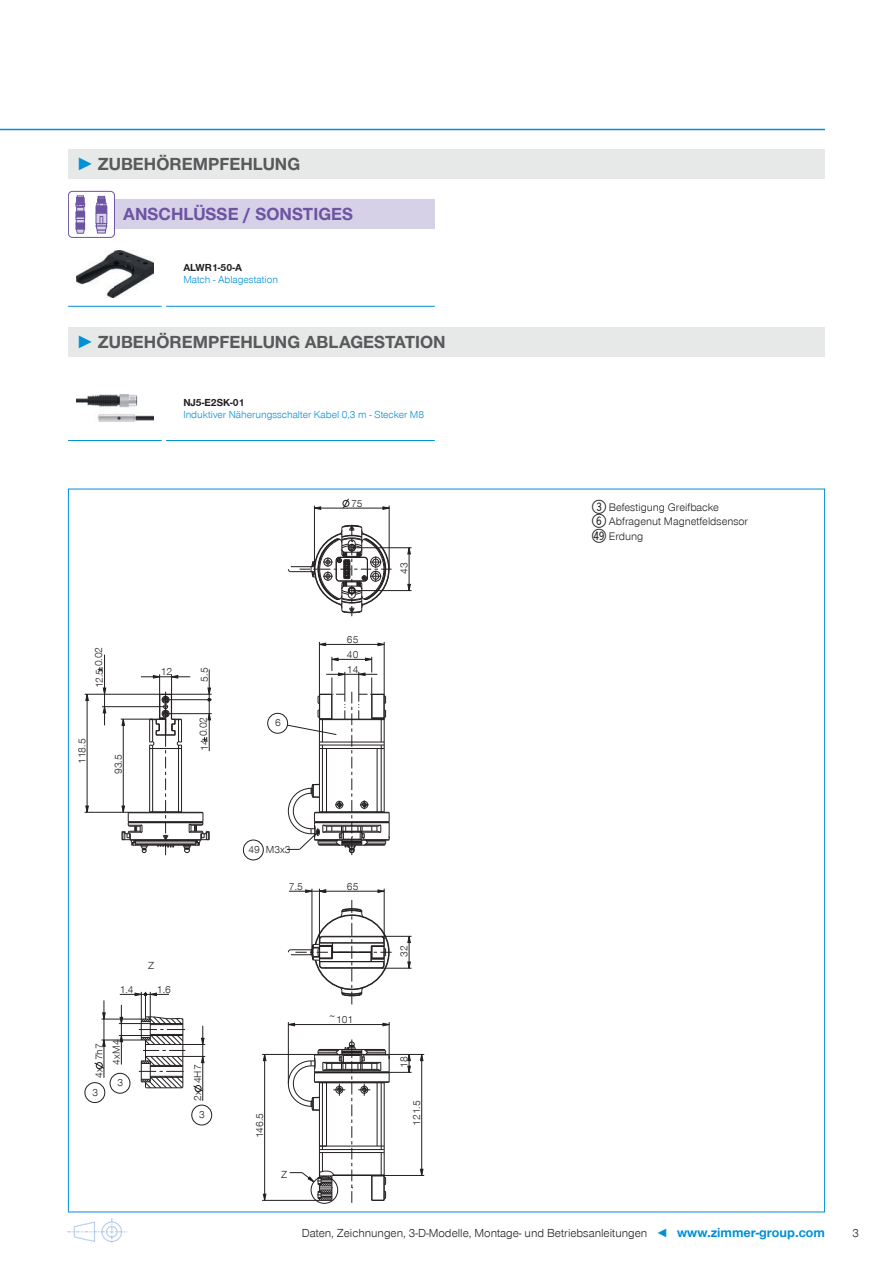
<style>
.page{position:relative;width:893px;height:1263px;background:#fff}
.page>*{position:absolute;margin:0;border:0;box-sizing:border-box;transform-origin:0 0}
.t1{font:700 18px "Zimmer Group Sans Global";color:#58595b}
.t2{font:700 18px "Zimmer Group Sans Global";color:#6c54a3}
.t3{font:300 12px "Zimmer Group Sans Global";color:#231f20}
.t4{font:300 11.25px/14.5px "Zimmer Group Sans Global";color:#231f20}
.t5{font:300 10.5px/15px "Zimmer Group Sans Global";color:#231f20}
.t6{font:300 10.5px "Zimmer Group Sans Global";color:#0090d5}
.t7{font:700 10.5px "Zimmer Group Sans Global";color:#231f20}
.s1{font-family:"Zimmer Group Sans";color:#0090d5}
.s2{font-family:"Sommer Double Digits";font-weight:400;font-size:18px}
.s3{color:#0090d5}
.s4{font-weight:700;font-size:13.5px;color:#0090d5}
</style>
<div class="page">
<img style="left:68px;top:1218px;width:60px;height:25px">
<hr style="left:0;top:129px;width:825px;height:1px;background:#0090d5">
<svg style="left:68px;top:488px;width:757px;height:725px"></svg>
<div style="left:68px;top:149px;width:757px;height:30px;background:#e7e8e8"></div>
<div style="left:68px;top:327px;width:757px;height:30px;background:#e7e8e8"></div>
<div style="left:68px;top:199px;width:367px;height:30px;background:#d7d1e8"></div>
<img style="left:77px;top:250px;width:76px;height:48px">
<div style="left:68px;top:191px;width:46px;height:46px;background:#fff;border-radius:4px"></div>
<div style="left:68px;top:191px;width:47px;height:47px;border:1px solid #6c54a3;border-radius:4px"></div>
<div style="left:96px;top:206px;width:11px;height:7px;background:#6c54a3"></div>
<div style="left:96px;top:213px;width:11px;height:11px;background:#d7d1e8"></div>
<div style="left:96px;top:213px;width:11px;height:11px;border:1px solid #6c54a3"></div>
<svg style="left:96px;top:216px;width:11px;height:17px"></svg>
<div style="left:76px;top:223px;width:9px;height:6px;background:#6c54a3"></div>
<svg style="left:76px;top:229px;width:9px;height:4px"></svg>
<svg style="left:76px;top:196px;width:9px;height:27px"></svg>
<svg style="left:97px;top:196px;width:9px;height:10px"></svg>
<hr style="left:68px;top:306px;width:94px;height:1px;background:#0090d5">
<hr style="left:166px;top:306px;width:269px;height:1px;background:#0090d5">
<img style="left:77px;top:394px;width:76px;height:28px">
<hr style="left:68px;top:440px;width:94px;height:1px;background:#0090d5">
<hr style="left:166px;top:440px;width:269px;height:1px;background:#0090d5">
<h1 class="t1" style="left:77px;top:153px;width:225px"><span class="s1">►</span> ZUBEHÖREMPFEHLUNG</h1>
<h1 class="t2" style="left:123px;top:204px;width:231px">ANSCHLÜSSE / SONSTIGES</h1>
<p class="t7" style="left:183px;top:262px;width:60px">ALWR1-50-A</p>
<p class="t6" style="left:183px;top:274px;width:96px">Match - Ablagestation</p>
<h1 class="t1" style="left:77px;top:331px;width:371px"><span class="s1">►</span> ZUBEHÖREMPFEHLUNG ABLAGESTATION</h1>
<p class="t7" style="left:183px;top:396px;width:63px">NJ5-E2SK-01</p>
<p class="t6" style="left:183px;top:408px;width:242px">Induktiver Näherungsschalter Kabel 0,3 m - Stecker M8</p>
<p class="t5" style="left:91px;top:688px;width:43px;rotate:-90deg">12.5 0.02</p>
<p class="t5" style="left:74px;top:764px;width:27px;rotate:-90deg">118.5</p>
<p class="t5" style="left:111px;top:774px;width:21px;rotate:-90deg">93.5</p>
<p class="t5" style="left:161px;top:664px;width:13px">12</p>
<p class="t5" style="left:197px;top:681px;width:15px;rotate:-90deg">5.5</p>
<p class="t5" style="left:196px;top:751px;width:36px;rotate:-90deg">14 0.02</p>
<p class="t5" style="left:148px;top:957px;width:8px">Z</p>
<p class="t5" style="left:120px;top:982px;width:15px">1.4</p>
<p class="t5" style="left:157px;top:982px;width:15px">1.6</p>
<p class="t5" style="left:91px;top:1078px;width:36px;rotate:-90deg">4x 7h7</p>
<p class="t5" style="left:92px;top:1084px;width:7px">3</p>
<p class="t5" style="left:109px;top:1064px;width:26px;rotate:-90deg">4xM4</p>
<p class="t5" style="left:118px;top:1075px;width:7px">3</p>
<p class="t5" style="left:190px;top:1101px;width:38px;rotate:-90deg">2x 4H7</p>
<p class="t5" style="left:199px;top:1107px;width:7px">3</p>
<p class="t5" style="left:275px;top:715px;width:7px">6</p>
<p class="t5" style="left:351px;top:495px;width:13px">75</p>
<p class="t5" style="left:347px;top:632px;width:13px">65<br>40</p>
<p class="t5" style="left:347px;top:662px;width:13px">14</p>
<p class="t5" style="left:396px;top:574px;width:13px;rotate:-90deg">43</p>
<p class="t4" style="left:592px;top:500px;width:158px"><span class="s2">3</span> Befestigung Greifbacke<br><span class="s2">6</span> Abfragenut Magnetfeldsensor <span class="s2">eu</span> Erdung</p>
<p class="t5" style="left:249px;top:841px;width:44px">49 M3x3</p>
<p class="t5" style="left:289px;top:878px;width:15px">7.5</p>
<p class="t5" style="left:347px;top:878px;width:13px">65</p>
<p class="t5" style="left:396px;top:957px;width:13px;rotate:-90deg">32</p>
<p class="t5" style="left:252px;top:1138px;width:27px;rotate:-90deg">146.5</p>
<p class="t5" style="left:281px;top:1166px;width:8px">Z</p>
<p class="t5" style="left:329px;top:1012px;width:26px">~101</p>
<p class="t5" style="left:396px;top:1068px;width:13px;rotate:-90deg">18</p>
<p class="t5" style="left:409px;top:1126px;width:27px;rotate:-90deg">121.5</p>
<p class="t3" style="left:302px;top:1226px;width:525px">Daten, Zeichnungen, 3-D-Modelle, Montage- und Betriebsanleitungen <span class="s3">◄</span> <span class="s4">www.zimmer-group.com</span></p>
<p class="t3" style="left:852px;top:1226px;width:8px">3</p>
</div>
